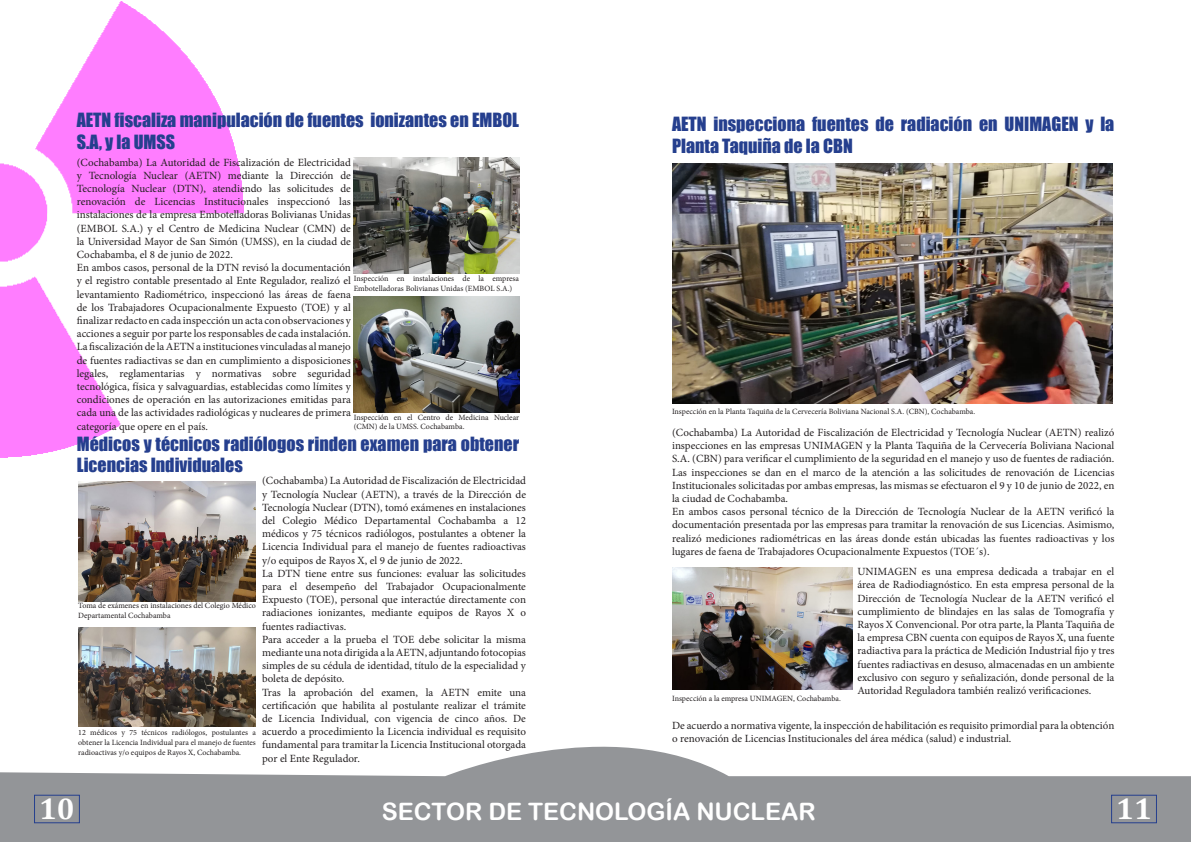
<style>
.page{position:relative;width:1191px;height:842px;background:#fff}
.page>*{position:absolute;margin:0;border:0;box-sizing:border-box;transform-origin:0 0}
.t1{font:700 30px "Cambria";color:#fff}
.t2{font:24px "Arial Rounded MT Bold";color:#fff}
.t3{font:18px/21.6px "Impact";color:#253f8e}
.t4{font:11px/13.2px "Minion Pro";color:#231f20;text-align:justify}
.t5{font:8px/9.6px "Minion Pro";color:#231f20}
</style>
<div class="page">
<img style="left:0;top:1px;width:243px;height:456px">
<svg style="left:0;top:746px;width:1191px;height:96px;fill:#939598"></svg>
<div style="left:1111px;top:795px;width:46px;height:28px;border:1px solid #253f8e"></div>
<div style="left:34px;top:795px;width:46px;height:28px;border:1px solid #253f8e"></div>
<img style="left:78px;top:482px;width:178px;height:119px">
<img style="left:78px;top:627px;width:178px;height:100px">
<img style="left:354px;top:158px;width:165px;height:115px">
<img style="left:354px;top:297px;width:165px;height:115px">
<img style="left:672px;top:164px;width:440px;height:239px">
<img style="left:672px;top:567px;width:180px;height:123px">
<p class="t3" style="left:77px;top:109px;width:444px">AETN fiscaliza manipulación de fuentes ionizantes en EMBOL<br>S.A, y la UMSS</p>
<p class="t4" style="left:77px;top:155px;width:275px">(Cochabamba) La Autoridad de Fiscalización de Electricidad y Tecnología Nuclear (AETN) mediante la Dirección de Tecnología Nuclear (DTN), atendiendo las solicitudes de renovación de Licencias Institucionales inspeccionó las instalaciones de la empresa Embotelladoras Bolivianas Unidas (EMBOL S.A.) y el Centro de Medicina Nuclear (CMN) de la Universidad Mayor de San Simón (UMSS), en la ciudad de Cochabamba, el 8 de junio de 2022.</p>
<p class="t4" style="left:77px;top:261px;width:276px">En ambos casos, personal de la DTN revisó la documentación y el registro contable presentado al Ente Regulador, realizó el levantamiento Radiométrico, inspeccionó las áreas de faena de los Trabajadores Ocupacionalmente Expuesto (TOE) y al finalizar redacto en cada inspección un acta con observaciones y acciones a seguir por parte los responsables de cada instalación.</p>
<p class="t4" style="left:77px;top:340px;width:275px">La fiscalización de la AETN a instituciones vinculadas al manejo de fuentes radiactivas se dan en cumplimiento a disposiciones legales, reglamentarias y normativas sobre seguridad tecnológica, física y salvaguardias, establecidas como límites y condiciones de operación en las autorizaciones emitidas para cada una de las actividades radiológicas y nucleares de primera categoría que opere en el país.</p>
<p class="t5" style="left:354px;top:274px;width:167px">Inspección en instalaciones de la empresa<br>Embotelladoras Bolivianas Unidas (EMBOL S.A.)</p>
<p class="t5" style="left:354px;top:413px;width:167px">Inspección en el Centro de Medicina Nuclear (CMN) de la UMSS. Cochabamba.</p>
<p class="t3" style="left:77px;top:432px;width:444px">Médicos y técnicos radiólogos rinden examen para obtener<br>Licencias Individuales</p>
<p class="t4" style="left:262px;top:474px;width:265px">(Cochabamba) La Autoridad de Fiscalización de Electricidad y Tecnología Nuclear (AETN), a través de la Dirección de Tecnología Nuclear (DTN), tomó exámenes en instalaciones del Colegio Médico Departamental Cochabamba a 12 médicos y 75 técnicos radiólogos, postulantes a obtener la Licencia Individual para el manejo de fuentes radioactivas y/o equipos de Rayos X, el 9 de junio de 2022.</p>
<p class="t4" style="left:262px;top:567px;width:265px">La DTN tiene entre sus funciones: evaluar las solicitudes para el desempeño del Trabajador Ocupacionalmente Expuesto (TOE), personal que interactúe directamente con radiaciones ionizantes, mediante equipos de Rayos X o fuentes radiactivas.</p>
<p class="t4" style="left:262px;top:633px;width:265px">Para acceder a la prueba el TOE debe solicitar la misma mediante una nota dirigida a la AETN, adjuntando fotocopias simples de su cédula de identidad, título de la especialidad y boleta de depósito.</p>
<p class="t4" style="left:262px;top:685px;width:265px">Tras la aprobación del examen, la AETN emite una certificación que habilita al postulante realizar el trámite de Licencia Individual, con vigencia de cinco años. De acuerdo a procedimiento la Licencia individual es requisito fundamental para tramitar la Licencia Institucional otorgada por el Ente Regulador.</p>
<p class="t5" style="left:78px;top:601px;width:179px">Toma de exámenes en instalaciones del Colegio Médico<br>Departamental Cochabamba</p>
<p class="t5" style="left:78px;top:728px;width:179px;text-align:justify">12 médicos y 75 técnicos radiólogos, postulantes a obtener la Licencia Individual para el manejo de fuentes radioactivas y/o equipos de Rayos X, Cochabamba.</p>
<p class="t3" style="left:672px;top:113px;width:444px">AETN inspecciona fuentes de radiación en UNIMAGEN y la<br>Planta Taquiña de la CBN</p>
<p class="t5" style="left:672px;top:407px;width:305px">Inspección en la Planta Taquiña de la Cervecería Boliviana Nacional S.A. (CBN), Cochabamba.</p>
<p class="t4" style="left:672px;top:426px;width:444px">(Cochabamba) La Autoridad de Fiscalización de Electricidad y Tecnología Nuclear (AETN) realizó inspecciones en las empresas UNIMAGEN y la Planta Taquiña de la Cervecería Boliviana Nacional S.A. (CBN) para verificar el cumplimiento de la seguridad en el manejo y uso de fuentes de radiación.<br>Las inspecciones se dan en el marco de la atención a las solicitudes de renovación de Licencias Institucionales solicitadas por ambas empresas, las mismas se efectuaron el 9 y 10 de junio de 2022, en la ciudad de Cochabamba.</p>
<p class="t4" style="left:672px;top:505px;width:444px">En ambos casos personal técnico de la Dirección de Tecnología Nuclear de la AETN verificó la documentación presentada por las empresas para tramitar la renovación de sus Licencias. Asimismo, realizó mediciones radiométricas en las áreas donde están ubicadas las fuentes radioactivas y los lugares de faena de Trabajadores Ocupacionalmente Expuestos (TOE´s).</p>
<p class="t4" style="left:857px;top:565px;width:258px">UNIMAGEN es una empresa dedicada a trabajar en el área de Radiodiagnóstico. En esta empresa personal de la Dirección de Tecnología Nuclear de la AETN verificó el cumplimiento de blindajes en las salas de Tomografía y Rayos X Convencional. Por otra parte, la Planta Taquiña de la empresa CBN cuenta con equipos de Rayos X, una fuente radiactiva para la práctica de Medición Industrial fijo y tres fuentes radiactivas en desuso, almacenadas en un ambiente exclusivo con seguro y señalización, donde personal de la Autoridad Reguladora también realizó verificaciones.</p>
<p class="t4" style="left:672px;top:719px;width:444px">De acuerdo a normativa vigente, la inspección de habilitación es requisito primordial para la obtención o renovación de Licencias Institucionales del área médica (salud) e industrial.</p>
<p class="t5" style="left:672px;top:694px;width:170px">Inspección a la empresa UNIMAGEN, Cochabamba.</p>
<p class="t1" style="left:39px;top:788px;width:37px">10</p>
<p class="t2" style="left:382px;top:797px;width:435px">SECTOR DE TECNOLOGÍA NUCLEAR</p>
<p class="t1" style="left:1116px;top:788px;width:37px">11</p>
</div>
